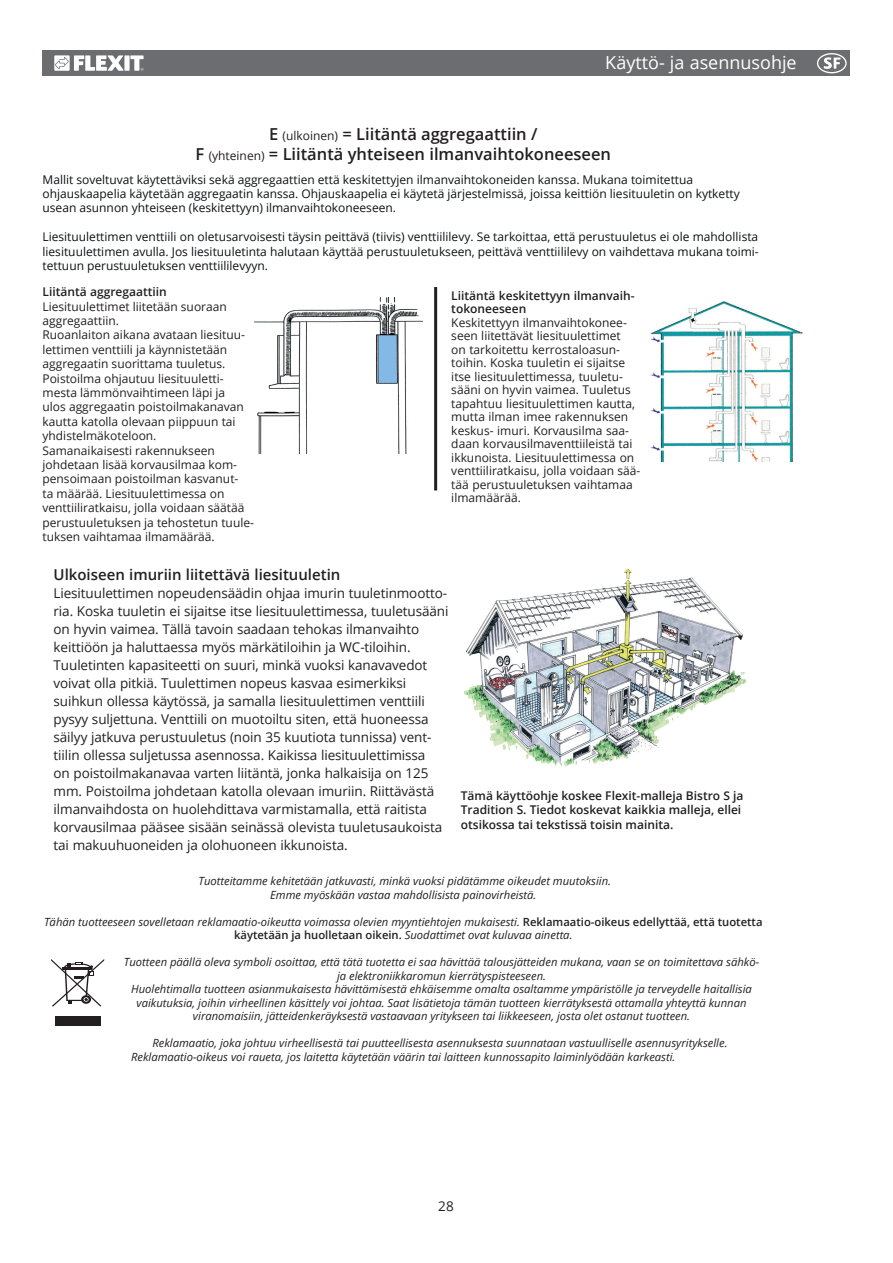
<style>
.page{position:relative;width:893px;height:1263px;background:#fff}
.page>*{position:absolute;margin:0;border:0;box-sizing:border-box;transform-origin:0 0}
.t1{font:18px "Open Sans";color:#fff}
.t2{font:600 16.5px/19.8px "Open Sans";color:#231f20;text-align:center}
.t3{font:600 15px "Open Sans";color:#231f20}
.t4{font:13.5px/18px "Open Sans";letter-spacing:-.005em;color:#231f20}
.t5{font:12px/14.4px "Open Sans";color:#231f20}
.t6{font:12px/14.4px "Open Sans";color:#0e1213}
.t7{font:600 12px/14.4px "Open Sans";color:#231f20}
.t8{font:italic 11.25px/13.5px "Open Sans";color:#231f20;text-align:center}
.s1{font-weight:400;font-size:12px}
.s2{font-weight:600;font-style:normal}
</style>
<div class="page">
<div style="left:55px;top:1016px;width:45px;height:9px;background:#231f20"></div>
<svg style="left:51px;top:959px;width:53px;height:48px"></svg>
<img style="left:254px;top:297px;width:168px;height:156px">
<img style="left:650px;top:301px;width:153px;height:161px">
<hr style="left:434px;top:287px;width:3px;height:203px;background:#231f20">
<img style="left:464px;top:568px;width:223px;height:178px">
<div style="left:43px;top:50px;width:807px;height:26px;background:#6c6d70"></div>
<div style="left:124px;top:55px;width:6px;height:16px;background:#fff"></div>
<svg style="left:130px;top:55px;width:14px;height:16px"></svg>
<svg style="left:54px;top:55px;width:70px;height:16px"></svg>
<div style="left:817px;top:53px;width:30px;height:20px;border:1px solid #fff;border-radius:50%"></div>
<svg style="left:824px;top:57px;width:16px;height:12px"></svg>
<h1 class="t1" style="left:605px;top:50px;width:193px">Käyttö- ja asennusohje</h1>
<h2 class="t2" style="left:196px;top:124px;width:417px">E <span class="s1">(ulkoinen)</span> = Liitäntä aggregaattiin /<br>F <span class="s1">(yhteinen)</span> = Liitäntä yhteiseen ilmanvaihtokoneeseen</h2>
<p class="t6" style="left:43px;top:172px;width:699px">Mallit soveltuvat käytettäviksi sekä aggregaattien että keskitettyjen ilmanvaihtokoneiden kanssa. Mukana toimitettua ohjauskaapelia käytetään aggregaatin kanssa. Ohjauskaapelia ei käytetä järjestelmissä, joissa keittiön liesituuletin on kytketty usean asunnon yhteiseen (keskitettyyn) ilmanvaihtokoneeseen.</p>
<p class="t6" style="left:43px;top:229px;width:718px;text-align:justify">Liesituulettimen venttiili on oletusarvoisesti täysin peittävä (tiivis) venttiililevy. Se tarkoittaa, että perustuuletus ei ole mahdollista liesituulettimen avulla. Jos liesituuletinta halutaan käyttää perustuuletukseen, peittävä venttiililevy on vaihdettava mukana toimi&shy;tettuun perustuuletuksen venttiililevyyn.</p>
<p class="t7" style="left:43px;top:284px;width:126px">Liitäntä aggregaattiin</p>
<p class="t5" style="left:43px;top:299px;width:213px">Liesituulettimet liitetään suoraan aggregaattiin.<br>Ruoanlaiton aikana avataan liesituu&shy;lettimen venttiili ja käynnistetään aggregaatin suorittama tuuletus.<br>Poistoilma ohjautuu liesituuletti&shy;mesta lämmönvaihtimeen läpi ja<br>ulos aggregaatin poistoilmakanavan kautta katolla olevaan piippuun tai yhdistelmäkoteloon.<br>Samanaikaisesti rakennukseen johdetaan lisää korvausilmaa kom&shy;pensoimaan poistoilman kasvanut-<br>ta määrää. Liesituulettimessa on venttiiliratkaisu, jolla voidaan säätää perustuuletuksen ja tehostetun tuule&shy;tuksen vaihtamaa ilmamäärää.</p>
<p class="t7" style="left:451px;top:289px;width:185px;line-height:13.5px">Liitäntä keskitettyyn ilmanvaih&shy;tokoneeseen</p>
<p class="t5" style="left:451px;top:315px;width:191px;line-height:13.5px">Keskitettyyn ilmanvaihtokonee&shy;seen liitettävät liesituulettimet<br>on tarkoitettu kerrostaloasun&shy;toihin. Koska tuuletin ei sijaitse itse liesituulettimessa, tuuletu&shy;sääni on hyvin vaimea. Tuuletus tapahtuu liesituulettimen kautta, mutta ilman imee rakennuksen keskus- imuri. Korvausilma saa&shy;daan korvausilmaventtiileistä tai ikkunoista. Liesituulettimessa on venttiiliratkaisu, jolla voidaan sää&shy;tää perustuuletuksen vaihtamaa ilmamäärää.</p>
<h3 class="t3" style="left:54px;top:564px;width:288px">Ulkoiseen imuriin liitettävä liesituuletin</h3>
<p class="t4" style="left:54px;top:584px;width:396px">Liesituulettimen nopeudensäädin ohjaa imurin tuuletinmootto&shy;ria. Koska tuuletin ei sijaitse itse liesituulettimessa, tuuletusääni on hyvin vaimea. Tällä tavoin saadaan tehokas ilmanvaihto keittiöön ja haluttaessa myös märkätiloihin ja WC-tiloihin.<br>Tuuletinten kapasiteetti on suuri, minkä vuoksi kanavavedot voivat olla pitkiä. Tuulettimen nopeus kasvaa esimerkiksi suihkun ollessa käytössä, ja samalla liesituulettimen venttiili pysyy suljettuna. Venttiili on muotoiltu siten, että huoneessa säilyy jatkuva perustuuletus (noin 35 kuutiota tunnissa) vent&shy;tiilin ollessa suljetussa asennossa. Kaikissa liesituulettimissa<br>on poistoilmakanavaa varten liitäntä, jonka halkaisija on 125 mm. Poistoilma johdetaan katolla olevaan imuriin. Riittävästä ilmanvaihdosta on huolehdittava varmistamalla, että raitista korvausilmaa pääsee sisään seinässä olevista tuuletusaukoista tai makuuhuoneiden ja olohuoneen ikkunoista.</p>
<p class="t7" style="left:461px;top:788px;width:284px">Tämä käyttöohje koskee Flexit-malleja Bistro S ja<br>Tradition S. Tiedot koskevat kaikkia malleja, ellei otsikossa tai tekstissä toisin mainita.</p>
<p class="t8" style="left:198px;top:874px;width:414px">Tuotteitamme kehitetään jatkuvasti, minkä vuoksi pidätämme oikeudet muutoksiin.<br>Emme myöskään vastaa mahdollisista painovirheistä.</p>
<p class="t8" style="left:44px;top:914px;width:720px">Tähän tuotteeseen sovelletaan reklamaatio-oikeutta voimassa olevien myyntiehtojen mukaisesti. <span class="s2">Reklamaatio-oikeus edellyttää, että tuotetta käytetään ja huolletaan oikein.</span> Suodattimet ovat kuluvaa ainetta.</p>
<p class="t8" style="left:124px;top:955px;width:636px">Tuotteen päällä oleva symboli osoittaa, että tätä tuotetta ei saa hävittää talousjätteiden mukana, vaan se on toimitettava sähkö&shy;ja elektroniikkaromun kierrätyspisteeseen.<br>Huolehtimalla tuotteen asianmukaisesta hävittämisestä ehkäisemme omalta osaltamme ympäristölle ja terveydelle haitallisia vaikutuksia, joihin virheellinen käsittely voi johtaa. Saat lisätietoja tämän tuotteen kierrätyksestä ottamalla yhteyttä kunnan viranomaisiin, jätteidenkeräyksestä vastaavaan yritykseen tai liikkeeseen, josta olet ostanut tuotteen.</p>
<p class="t8" style="left:131px;top:1036px;width:598px;text-align:left;text-indent:21px">Reklamaatio, joka johtuu virheellisestä tai puutteellisesta asennuksesta suunnataan vastuulliselle asennusyritykselle.<br>Reklamaatio-oikeus voi raueta, jos laitetta käytetään väärin tai laitteen kunnossapito laiminlyödään karkeasti.</p>
<p class="t4" style="left:438px;top:1197px;width:17px">28</p>
</div>
